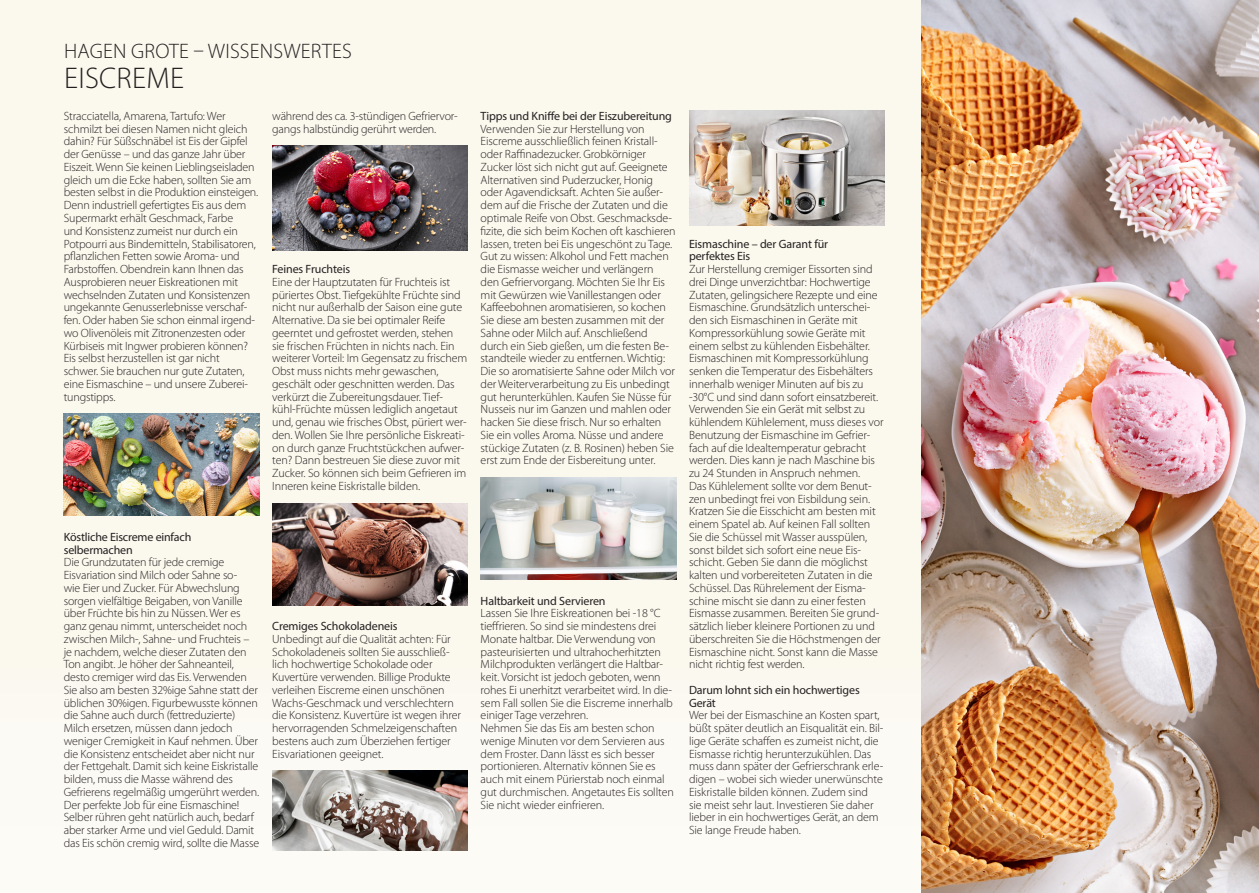
<style>
.page{position:relative;width:1259px;height:893px;background:#fff}
.page>*{position:absolute;margin:0;border:0;box-sizing:border-box;transform-origin:0 0}
.t1{font:300 30px "Myriad Pro";letter-spacing:.01em;color:#231f20}
.t2{font:300 21px "Myriad Pro";letter-spacing:.01em;color:#231f20}
.Copy{font:300 12px/12.8px "Myriad Pro";letter-spacing:-.01em;color:#231f20}
.Copy-2{font:12px/12.8px "Myriad Pro";letter-spacing:-.01em;color:#231f20}
</style>
<div class="page">
<div style="left:0;top:0;width:921px;height:893px;background:#fbf8ee"></div>
<img style="left:921px;top:0;width:338px;height:893px">
<img style="left:64px;top:414px;width:195px;height:102px">
<img style="left:272px;top:503px;width:196px;height:102px">
<img style="left:480px;top:478px;width:196px;height:102px">
<img style="left:272px;top:771px;width:196px;height:79px">
<img style="left:272px;top:145px;width:196px;height:106px">
<img style="left:689px;top:111px;width:195px;height:114px">
<p class="t2" style="left:64px;top:39px;width:289px">HAGEN GROTE – WISSENSWERTES</p>
<p class="t1" style="left:64px;top:60px;width:121px">EISCREME</p>
<p class="Copy" style="left:64px;top:109px;width:196px">Stracciatella, Amarena, Tartufo: Wer schmilzt bei diesen Namen nicht gleich dahin? Für Süßschnäbel ist Eis der Gipfel der Genüsse – und das ganze Jahr über Eiszeit. Wenn Sie keinen Lieblingseisladen gleich um die Ecke haben, sollten Sie am besten selbst in die Produktion einsteigen.<br>Denn industriell gefertigtes Eis aus dem Supermarkt erhält Geschmack, Farbe<br>und Konsistenz zumeist nur durch ein Potpourri aus Bindemitteln, Stabilisatoren, pflanzlichen Fetten sowie Aroma- und Farbstoffen. Obendrein kann Ihnen das Ausprobieren neuer Eiskreationen mit wechselnden Zutaten und Konsistenzen ungekannte Genusserlebnisse verschaf&shy;fen. Oder haben Sie schon einmal irgend&shy;wo Olivenöleis mit Zitronenzesten oder Kürbiseis mit Ingwer probieren können?<br>Eis selbst herzustellen ist gar nicht<br>schwer. Sie brauchen nur gute Zutaten, eine Eismaschine – und unsere Zuberei&shy;tungstipps.</p>
<p class="Copy" style="left:272px;top:109px;width:187px">während des ca. 3-stündigen Gefriervor&shy;gangs halbstündig gerührt werden.</p>
<p class="Copy-2" style="left:272px;top:262px;width:79px">Feines Fruchteis</p>
<p class="Copy" style="left:272px;top:275px;width:197px">Eine der Hauptzutaten für Fruchteis ist püriertes Obst. Tiefgekühlte Früchte sind nicht nur außerhalb der Saison eine gute Alternative. Da sie bei optimaler Reife geerntet und gefrostet werden, stehen sie frischen Früchten in nichts nach. Ein weiterer Vorteil: Im Gegensatz zu frischem Obst muss nichts mehr gewaschen, geschält oder geschnitten werden. Das verkürzt die Zubereitungsdauer. Tief&shy;kühl-Früchte müssen lediglich angetaut und, genau wie frisches Obst, püriert wer&shy;den. Wollen Sie Ihre persönliche Eiskreati&shy;on durch ganze Fruchtstückchen aufwer&shy;ten? Dann bestreuen Sie diese zuvor mit Zucker. So können sich beim Gefrieren im Inneren keine Eiskristalle bilden.</p>
<p class="Copy-2" style="left:64px;top:530px;width:129px">Köstliche Eiscreme einfach selbermachen</p>
<p class="Copy" style="left:64px;top:556px;width:197px">Die Grundzutaten für jede cremige Eisvariation sind Milch oder Sahne so-<br>wie Eier und Zucker. Für Abwechslung sorgen vielfältige Beigaben, von Vanille über Früchte bis hin zu Nüssen. Wer es ganz genau nimmt, unterscheidet noch zwischen Milch-, Sahne- und Fruchteis – je nachdem, welche dieser Zutaten den Ton angibt. Je höher der Sahneanteil, desto cremiger wird das Eis. Verwenden Sie also am besten 32%ige Sahne statt der üblichen 30%igen. Figurbewusste können die Sahne auch durch (fettreduzierte)<br>Milch ersetzen, müssen dann jedoch weniger Cremigkeit in Kauf nehmen. Über die Konsistenz entscheidet aber nicht nur der Fettgehalt. Damit sich keine Eiskristalle bilden, muss die Masse während des Gefrierens regelmäßig umgerührt werden.<br>Der perfekte Job für eine Eismaschine!<br>Selber rühren geht natürlich auch, bedarf aber starker Arme und viel Geduld. Damit das Eis schön cremig wird, sollte die Masse</p>
<p class="Copy-2" style="left:272px;top:619px;width:127px">Cremiges Schokoladeneis</p>
<p class="Copy" style="left:272px;top:632px;width:190px">Unbedingt auf die Qualität achten: Für Schokoladeneis sollten Sie ausschließ&shy;lich hochwertige Schokolade oder Kuvertüre verwenden. Billige Produkte verleihen Eiscreme einen unschönen Wachs-Geschmack und verschlechtern die Konsistenz. Kuvertüre ist wegen ihrer hervorragenden Schmelzeigenschaften bestens auch zum Überziehen fertiger Eisvariationen geeignet.</p>
<p class="Copy-2" style="left:480px;top:109px;width:193px">Tipps und Kniffe bei der Eiszubereitung</p>
<p class="Copy" style="left:480px;top:122px;width:196px">Verwenden Sie zur Herstellung von Eiscreme ausschließlich feinen Kristall&shy;oder Raffinadezucker. Grobkörniger Zucker löst sich nicht gut auf. Geeignete Alternativen sind Puderzucker, Honig oder Agavendicksaft. Achten Sie außer&shy;dem auf die Frische der Zutaten und die optimale Reife von Obst. Geschmacksde&shy;fizite, die sich beim Kochen oft kaschieren lassen, treten bei Eis ungeschönt zu Tage.</p>
<p class="Copy" style="left:480px;top:250px;width:196px">Gut zu wissen: Alkohol und Fett machen die Eismasse weicher und verlängern den Gefriervorgang. Möchten Sie Ihr Eis mit Gewürzen wie Vanillestangen oder Kaffeebohnen aromatisieren, so kochen Sie diese am besten zusammen mit der Sahne oder Milch auf. Anschließend durch ein Sieb gießen, um die festen Be&shy;standteile wieder zu entfernen. Wichtig:<br>Die so aromatisierte Sahne oder Milch vor der Weiterverarbeitung zu Eis unbedingt gut herunterkühlen. Kaufen Sie Nüsse für Nusseis nur im Ganzen und mahlen oder hacken Sie diese frisch. Nur so erhalten Sie ein volles Aroma. Nüsse und andere stückige Zutaten (z. B. Rosinen) heben Sie erst zum Ende der Eisbereitung unter.</p>
<p class="Copy-2" style="left:480px;top:594px;width:126px">Haltbarkeit und Servieren</p>
<p class="Copy" style="left:480px;top:607px;width:194px">Lassen Sie Ihre Eiskreationen bei -18 °C tieffrieren. So sind sie mindestens drei Monate haltbar. Die Verwendung von pasteurisierten und ultrahocherhitzten Milchprodukten verlängert die Haltbar&shy;keit. Vorsicht ist jedoch geboten, wenn rohes Ei unerhitzt verarbeitet wird. In die&shy;sem Fall sollen Sie die Eiscreme innerhalb einiger Tage verzehren.</p>
<p class="Copy" style="left:480px;top:721px;width:195px">Nehmen Sie das Eis am besten schon wenige Minuten vor dem Servieren aus dem Froster. Dann lässt es sich besser portionieren. Alternativ können Sie es auch mit einem Pürierstab noch einmal gut durchmischen. Angetautes Eis sollten Sie nicht wieder einfrieren.</p>
<p class="Copy-2" style="left:689px;top:237px;width:141px">Eismaschine – der Garant für perfektes Eis</p>
<p class="Copy" style="left:689px;top:262px;width:196px">Zur Herstellung cremiger Eissorten sind drei Dinge unverzichtbar: Hochwertige Zutaten, gelingsichere Rezepte und eine Eismaschine. Grundsätzlich unterschei&shy;den sich Eismaschinen in Geräte mit Kompressorkühlung sowie Geräte mit einem selbst zu kühlenden Eisbehälter.<br>Eismaschinen mit Kompressorkühlung senken die Temperatur des Eisbehälters innerhalb weniger Minuten auf bis zu -30°C und sind dann sofort einsatzbereit.<br>Verwenden Sie ein Gerät mit selbst zu kühlendem Kühlelement, muss dieses vor Benutzung der Eismaschine im Gefrier&shy;fach auf die Idealtemperatur gebracht werden. Dies kann je nach Maschine bis zu 24 Stunden in Anspruch nehmen.</p>
<p class="Copy" style="left:689px;top:479px;width:193px">Das Kühlelement sollte vor dem Benut&shy;zen unbedingt frei von Eisbildung sein.<br>Kratzen Sie die Eisschicht am besten mit einem Spatel ab. Auf keinen Fall sollten Sie die Schüssel mit Wasser ausspülen, sonst bildet sich sofort eine neue Eis&shy;schicht. Geben Sie dann die möglichst kalten und vorbereiteten Zutaten in die Schüssel. Das Rührelement der Eisma&shy;schine mischt sie dann zu einer festen Eismasse zusammen. Bereiten Sie grund&shy;sätzlich lieber kleinere Portionen zu und überschreiten Sie die Höchstmengen der Eismaschine nicht. Sonst kann die Masse nicht richtig fest werden.</p>
<p class="Copy-2" style="left:689px;top:683px;width:172px">Darum lohnt sich ein hochwertiges<br>Gerät</p>
<p class="Copy" style="left:689px;top:709px;width:196px">Wer bei der Eismaschine an Kosten spart, büßt später deutlich an Eisqualität ein. Bil&shy;lige Geräte schaffen es zumeist nicht, die Eismasse richtig herunterzukühlen. Das muss dann später der Gefrierschrank erle&shy;digen – wobei sich wieder unerwünschte Eiskristalle bilden können. Zudem sind<br>sie meist sehr laut. Investieren Sie daher lieber in ein hochwertiges Gerät, an dem Sie lange Freude haben.</p>
</div>
